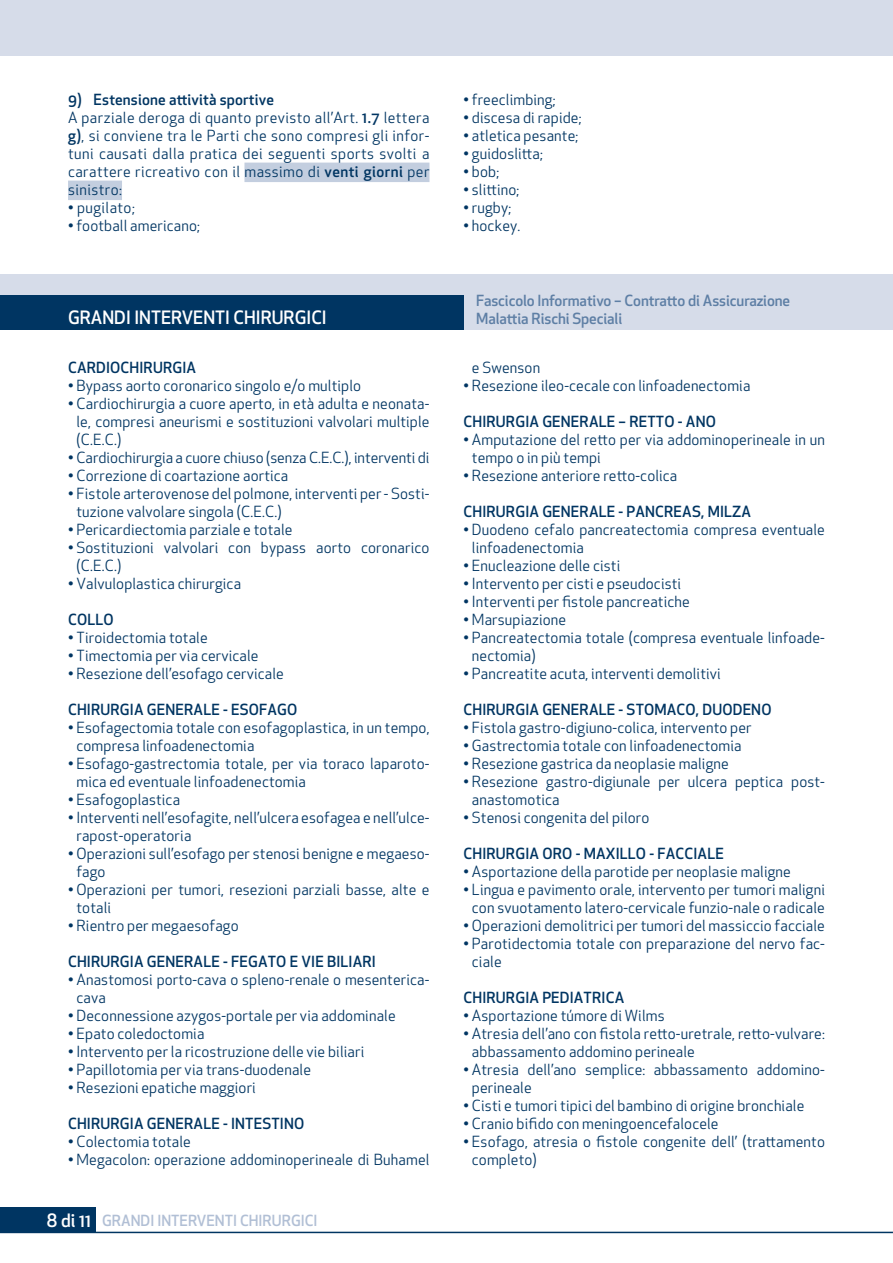
<style>
.page{position:relative;width:893px;height:1263px;background:#fff}
.page>*{position:absolute;margin:0;border:0;box-sizing:border-box;transform-origin:0 0}
.t1{font:500 18px "Apex New";color:#fff}
.t2{font:15px/18px "Apex New";letter-spacing:.01em;color:#003562}
.t3{font:500 15px "Apex New";letter-spacing:.01em;color:#003562}
.t4{font:15px/18px "Apex New";letter-spacing:.03em;color:#003562}
.t5{font:500 15px "Apex New";letter-spacing:-.005em;color:#5e7fa5}
.t6{font:500 15px "Apex New";color:#b1bfd5}
.s1{font-weight:500}
</style>
<div class="page">
<div style="left:0;top:0;width:893px;height:56px;background:#d6dce9"></div>
<div style="left:244px;top:163px;width:185px;height:19px;background:#c3cedf"></div>
<div style="left:68px;top:181px;width:54px;height:19px;background:#c3cedf"></div>
<div style="left:0;top:1208px;width:96px;height:25px;background:#003562"></div>
<hr style="left:0;top:1232px;width:893px;height:1px;background:#003562">
<div style="left:0;top:274px;width:893px;height:56px;background:#d6dce9"></div>
<div style="left:0;top:296px;width:463px;height:34px;background:#003562"></div>
<p class="t4" style="left:68px;top:90px;width:363px"><span class="s1">9) Estensione attività sportive<br></span>A parziale deroga di quanto previsto all’Art. <span class="s1">1.7</span> lettera <span class="s1">g)</span>, si conviene tra le Parti che sono compresi gli infor&shy;tuni causati dalla pratica dei seguenti sports svolti a carattere ricreativo con il massimo di <span class="s1">venti giorni</span> per sinistro:</p>
<p class="t4" style="left:68px;top:198px;width:68px">• pugilato;</p>
<p class="t2" style="left:68px;top:216px;width:133px">• football americano;</p>
<p class="t2" style="left:463px;top:90px;width:94px">• freeclimbing;</p>
<p class="t2" style="left:463px;top:108px;width:120px">• discesa di rapide;</p>
<p class="t2" style="left:463px;top:126px;width:116px">• atletica pesante;</p>
<p class="t2" style="left:463px;top:144px;width:81px">• guidoslitta;</p>
<p class="t2" style="left:463px;top:162px;width:37px">• bob;</p>
<p class="t2" style="left:463px;top:180px;width:57px">• slittino;</p>
<p class="t2" style="left:463px;top:198px;width:49px">• rugby;</p>
<p class="t2" style="left:463px;top:216px;width:58px">• hockey.</p>
<p class="t5" style="left:476px;top:290px;width:315px">Fascicolo Informativo – Contratto di Assicurazione</p>
<p class="t1" style="left:68px;top:305px;width:260px">GRANDI INTERVENTI CHIRURGICI</p>
<p class="t5" style="left:476px;top:308px;width:148px">Malattia Rischi Speciali</p>
<p class="t3" style="left:68px;top:357px;width:130px">CARDIOCHIRURGIA</p>
<p class="t2" style="left:68px;top:376px;width:295px">• Bypass aorto coronarico singolo e/o multiplo</p>
<p class="t2" style="left:76px;top:394px;width:355px;text-align:justify;text-indent:-8px">• Cardiochirurgia a cuore aperto, in età adulta e neonata&shy;le, compresi aneurismi e sostituzioni valvolari multiple (C.E.C.)</p>
<p class="t2" style="left:68px;top:448px;width:363px">• Cardiochirurgia a cuore chiuso (senza C.E.C.), interventi di</p>
<p class="t2" style="left:68px;top:466px;width:222px">• Correzione di coartazione aortica</p>
<p class="t2" style="left:76px;top:484px;width:354px;text-indent:-8px">• Fistole arterovenose del polmone, interventi per - Sosti&shy;tuzione valvolare singola (C.E.C.)</p>
<p class="t2" style="left:68px;top:520px;width:226px">• Pericardiectomia parziale e totale</p>
<p class="t2" style="left:76px;top:538px;width:355px;text-indent:-8px">• Sostituzioni valvolari con bypass aorto coronarico (C.E.C.)</p>
<p class="t2" style="left:68px;top:574px;width:175px">• Valvuloplastica chirurgica</p>
<p class="t3" style="left:68px;top:609px;width:47px">COLLO</p>
<p class="t2" style="left:68px;top:628px;width:141px">• Tiroidectomia totale</p>
<p class="t2" style="left:68px;top:646px;width:192px">• Timectomia per via cervicale</p>
<p class="t2" style="left:68px;top:664px;width:217px">• Resezione dell’esofago cervicale</p>
<p class="t3" style="left:68px;top:699px;width:231px">CHIRURGIA GENERALE - ESOFAGO</p>
<p class="t2" style="left:76px;top:718px;width:355px;text-indent:-8px">• Esofagectomia totale con esofagoplastica, in un tempo, compresa linfoadenectomia</p>
<p class="t2" style="left:76px;top:754px;width:355px;text-indent:-8px">• Esofago-gastrectomia totale, per via toraco laparoto&shy;mica ed eventuale linfoadenectomia</p>
<p class="t2" style="left:68px;top:790px;width:114px">• Esafogoplastica</p>
<p class="t2" style="left:76px;top:808px;width:355px;text-indent:-8px">• Interventi nell’esofagite, nell’ulcera esofagea e nell’ulce&shy;rapost-operatoria</p>
<p class="t2" style="left:76px;top:844px;width:355px;text-indent:-8px">• Operazioni sull’esofago per stenosi benigne e megaeso&shy;fago</p>
<p class="t2" style="left:76px;top:880px;width:355px;text-indent:-8px">• Operazioni per tumori, resezioni parziali basse, alte e totali</p>
<p class="t2" style="left:68px;top:916px;width:172px">• Rientro per megaesofago</p>
<p class="t3" style="left:68px;top:951px;width:309px">CHIRURGIA GENERALE - FEGATO E VIE BILIARI</p>
<p class="t2" style="left:76px;top:970px;width:355px;text-indent:-8px">• Anastomosi porto-cava o spleno-renale o mesenterica&shy;cava</p>
<p class="t2" style="left:68px;top:1006px;width:329px">• Deconnessione azygos-portale per via addominale</p>
<p class="t2" style="left:68px;top:1024px;width:138px">• Epato coledoctomia</p>
<p class="t2" style="left:68px;top:1042px;width:298px">• Intervento per la ricostruzione delle vie biliari</p>
<p class="t2" style="left:68px;top:1060px;width:244px">• Papillotomia per via trans-duodenale</p>
<p class="t2" style="left:68px;top:1078px;width:189px">• Resezioni epatiche maggiori</p>
<p class="t3" style="left:68px;top:1113px;width:238px">CHIRURGIA GENERALE - INTESTINO</p>
<p class="t2" style="left:68px;top:1132px;width:124px">• Colectomia totale</p>
<p class="t2" style="left:68px;top:1150px;width:363px">• Megacolon: operazione addominoperineale di Buhamel</p>
<p class="t1" style="left:47px;top:1208px;width:46px">8 di 11</p>
<p class="t6" style="left:102px;top:1210px;width:217px">GRANDI INTERVENTI CHIRURGICI</p>
<p class="t2" style="left:472px;top:358px;width:70px">e Swenson</p>
<p class="t2" style="left:464px;top:376px;width:288px">• Resezione ileo-cecale con linfoadenectomia</p>
<p class="t3" style="left:464px;top:411px;width:254px">CHIRURGIA GENERALE – RETTO - ANO</p>
<p class="t2" style="left:472px;top:430px;width:355px;text-indent:-8px">• Amputazione del retto per via addominoperineale in un tempo o in più tempi</p>
<p class="t2" style="left:464px;top:466px;width:215px">• Resezione anteriore retto-colica</p>
<p class="t3" style="left:464px;top:501px;width:289px">CHIRURGIA GENERALE - PANCREAS, MILZA</p>
<p class="t2" style="left:472px;top:520px;width:355px;text-indent:-8px">• Duodeno cefalo pancreatectomia compresa eventuale linfoadenectomia</p>
<p class="t2" style="left:464px;top:556px;width:158px">• Enucleazione delle cisti</p>
<p class="t2" style="left:464px;top:574px;width:219px">• Intervento per cisti e pseudocisti</p>
<p class="t2" style="left:464px;top:592px;width:228px">• Interventi per fistole pancreatiche</p>
<p class="t2" style="left:464px;top:610px;width:104px">• Marsupiazione</p>
<p class="t2" style="left:472px;top:628px;width:355px;text-indent:-8px">• Pancreatectomia totale (compresa eventuale linfoade&shy;nectomia)</p>
<p class="t2" style="left:464px;top:664px;width:259px">• Pancreatite acuta, interventi demolitivi</p>
<p class="t3" style="left:464px;top:699px;width:310px">CHIRURGIA GENERALE - STOMACO, DUODENO</p>
<p class="t2" style="left:464px;top:718px;width:290px">• Fistola gastro-digiuno-colica, intervento per</p>
<p class="t2" style="left:464px;top:736px;width:280px">• Gastrectomia totale con linfoadenectomia</p>
<p class="t2" style="left:464px;top:754px;width:267px">• Resezione gastrica da neoplasie maligne</p>
<p class="t2" style="left:472px;top:772px;width:355px;text-indent:-8px">• Resezione gastro-digiunale per ulcera peptica post&shy;anastomotica</p>
<p class="t2" style="left:464px;top:808px;width:187px">• Stenosi congenita del piloro</p>
<p class="t3" style="left:464px;top:843px;width:262px">CHIRURGIA ORO - MAXILLO - FACCIALE</p>
<p class="t2" style="left:464px;top:862px;width:329px">• Asportazione della parotide per neoplasie maligne</p>
<p class="t2" style="left:464px;top:880px;width:363px;text-align:center">• Lingua e pavimento orale, intervento per tumori maligni con svuotamento latero-cervicale funzio-nale o radicale</p>
<p class="t2" style="left:464px;top:916px;width:363px">• Operazioni demolitrici per tumori del massiccio facciale</p>
<p class="t2" style="left:472px;top:934px;width:355px;text-indent:-8px">• Parotidectomia totale con preparazione del nervo fac&shy;ciale</p>
<p class="t3" style="left:464px;top:987px;width:162px">CHIRURGIA PEDIATRICA</p>
<p class="t2" style="left:464px;top:1006px;width:203px">• Asportazione túmore di Wilms</p>
<p class="t2" style="left:472px;top:1024px;width:354px;text-indent:-8px">• Atresia dell’ano con fistola retto-uretrale, retto-vulvare: abbassamento addomino perineale</p>
<p class="t2" style="left:472px;top:1060px;width:355px;text-indent:-8px">• Atresia dell’ano semplice: abbassamento addomino&shy;perineale</p>
<p class="t2" style="left:464px;top:1096px;width:342px">• Cisti e tumori tipici del bambino di origine bronchiale</p>
<p class="t2" style="left:464px;top:1114px;width:257px">• Cranio bifido con meningoencefalocele</p>
<p class="t2" style="left:472px;top:1132px;width:355px;text-indent:-8px">• Esofago, atresia o fistole congenite dell’ (trattamento completo)</p>
</div>
